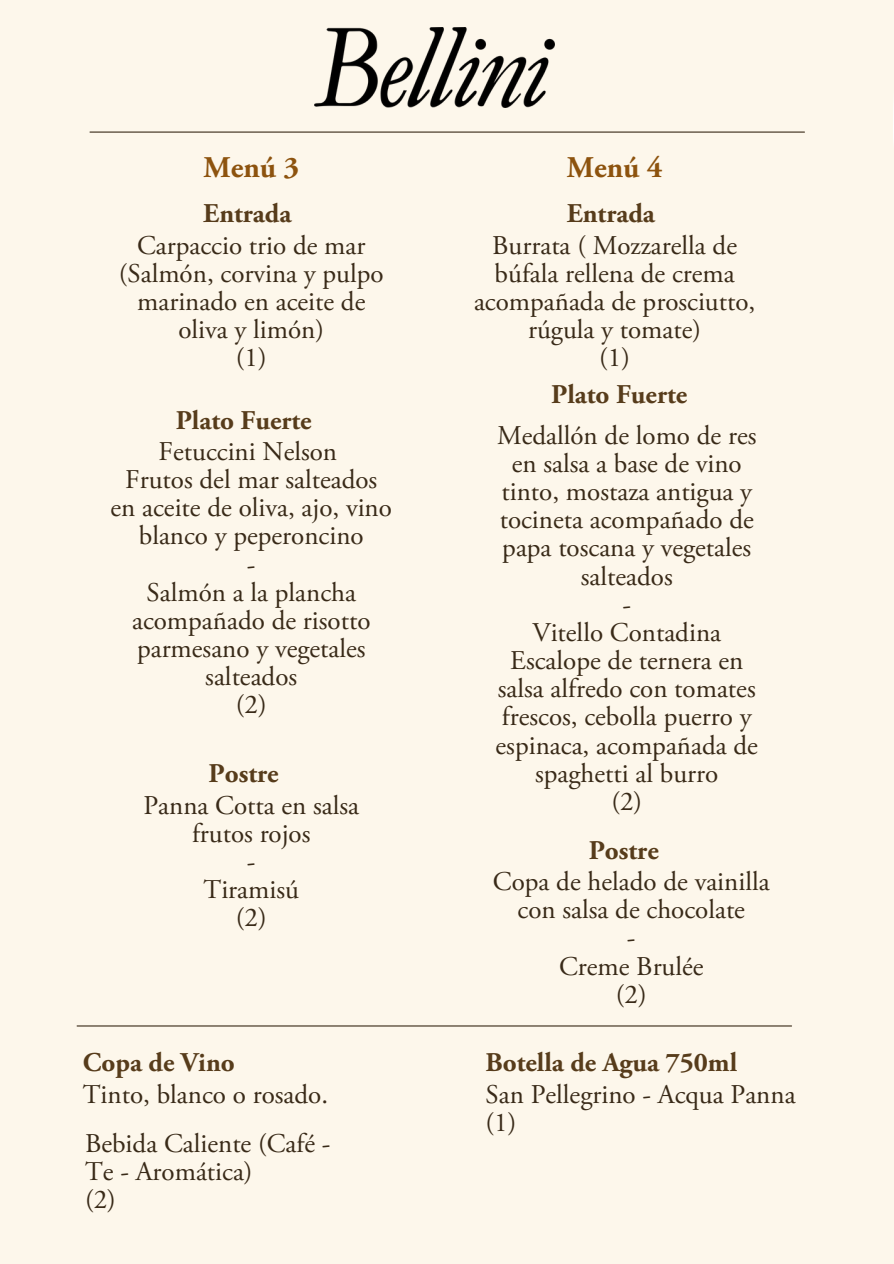
<style>
.page{position:relative;width:894px;height:1264px;background:#fff}
.page>*{position:absolute;margin:0;border:0;box-sizing:border-box;transform-origin:0 0}
.t1{font:700 30px "Adobe Garamond Pro";color:#8d530e}
.t2{font:27px/28.2px "Adobe Garamond Pro";color:#392a18;text-align:center}
.t3{font:700 27px "Adobe Garamond Pro";color:#573c1b}
</style>
<div class="page">
<div style="left:0;top:0;width:893px;height:1263px;background:#fdf7eb"></div>
<hr style="left:77px;top:1025px;width:714px;height:1px;background:#392a18">
<hr style="left:90px;top:131px;width:714px;height:2px;background:#392a18">
<img style="left:314px;top:28px;width:240px;height:80px">
<p class="t1" style="left:203px;top:155px;width:97px">Menú 3</p>
<p class="t3" style="left:203px;top:203px;width:90px">Entrada</p>
<p class="t2" style="left:119px;top:233px;width:266px">Carpaccio trio de mar (Salmón, corvina y pulpo marinado en aceite de oliva y limón)</p>
<p class="t2" style="left:236px;top:346px;width:32px">(1)</p>
<p class="t3" style="left:176px;top:409px;width:137px">Plato Fuerte</p>
<p class="t2" style="left:159px;top:440px;width:180px">Fetuccini Nelson</p>
<p class="t2" style="left:110px;top:468px;width:283px">Frutos del mar salteados en aceite de oliva, ajo, vino blanco y peperoncino</p>
<p class="t2" style="left:247px;top:552px;width:10px">-</p>
<p class="t2" style="left:132px;top:580px;width:240px">Salmón a la plancha acompañado de risotto parmesano y vegetales salteados</p>
<p class="t2" style="left:236px;top:693px;width:32px">(2)</p>
<p class="t3" style="left:208px;top:762px;width:71px">Postre</p>
<p class="t2" style="left:143px;top:793px;width:217px">Panna Cotta en salsa frutos rojos</p>
<p class="t2" style="left:247px;top:849px;width:10px">-</p>
<p class="t2" style="left:203px;top:878px;width:97px">Tiramisú</p>
<p class="t2" style="left:236px;top:906px;width:32px">(2)</p>
<p class="t3" style="left:83px;top:1051px;width:153px">Copa de Vino</p>
<p class="t2" style="left:83px;top:1082px;width:247px">Tinto, blanco o rosado.</p>
<p class="t2" style="left:85px;top:1131px;width:247px;text-align:left">Bebida Caliente (Café -<br>Te - Aromática)</p>
<p class="t2" style="left:85px;top:1188px;width:32px">(2)</p>
<p class="t1" style="left:566px;top:155px;width:97px">Menú 4</p>
<p class="t3" style="left:566px;top:203px;width:90px">Entrada</p>
<p class="t2" style="left:474px;top:233px;width:283px">Burrata ( Mozzarella de búfala rellena de crema acompañada de prosciutto, rúgula y tomate)</p>
<p class="t2" style="left:599px;top:346px;width:32px">(1)</p>
<p class="t3" style="left:551px;top:383px;width:137px">Plato Fuerte</p>
<p class="t2" style="left:497px;top:423px;width:261px">Medallón de lomo de res en salsa a base de vino tinto, mostaza antigua y tocineta acompañado de papa toscana y vegetales salteados</p>
<p class="t2" style="left:622px;top:592px;width:10px">-</p>
<p class="t2" style="left:532px;top:620px;width:190px">Vitello Contadina</p>
<p class="t2" style="left:495px;top:649px;width:264px">Escalope de ternera en salsa alfredo con tomates frescos, cebolla puerro y espinaca, acompañada de spaghetti al burro</p>
<p class="t2" style="left:611px;top:789px;width:32px">(2)</p>
<p class="t3" style="left:588px;top:839px;width:71px">Postre</p>
<p class="t2" style="left:493px;top:869px;width:278px">Copa de helado de vainilla con salsa de chocolate</p>
<p class="t2" style="left:626px;top:926px;width:10px">-</p>
<p class="t2" style="left:559px;top:954px;width:146px">Creme Brulée</p>
<p class="t2" style="left:615px;top:982px;width:32px">(2)</p>
<p class="t3" style="left:485px;top:1051px;width:253px">Botella de Agua 750ml</p>
<p class="t2" style="left:485px;top:1082px;width:311px">San Pellegrino - Acqua Panna</p>
<p class="t2" style="left:485px;top:1110px;width:32px">(1)</p>
</div>
